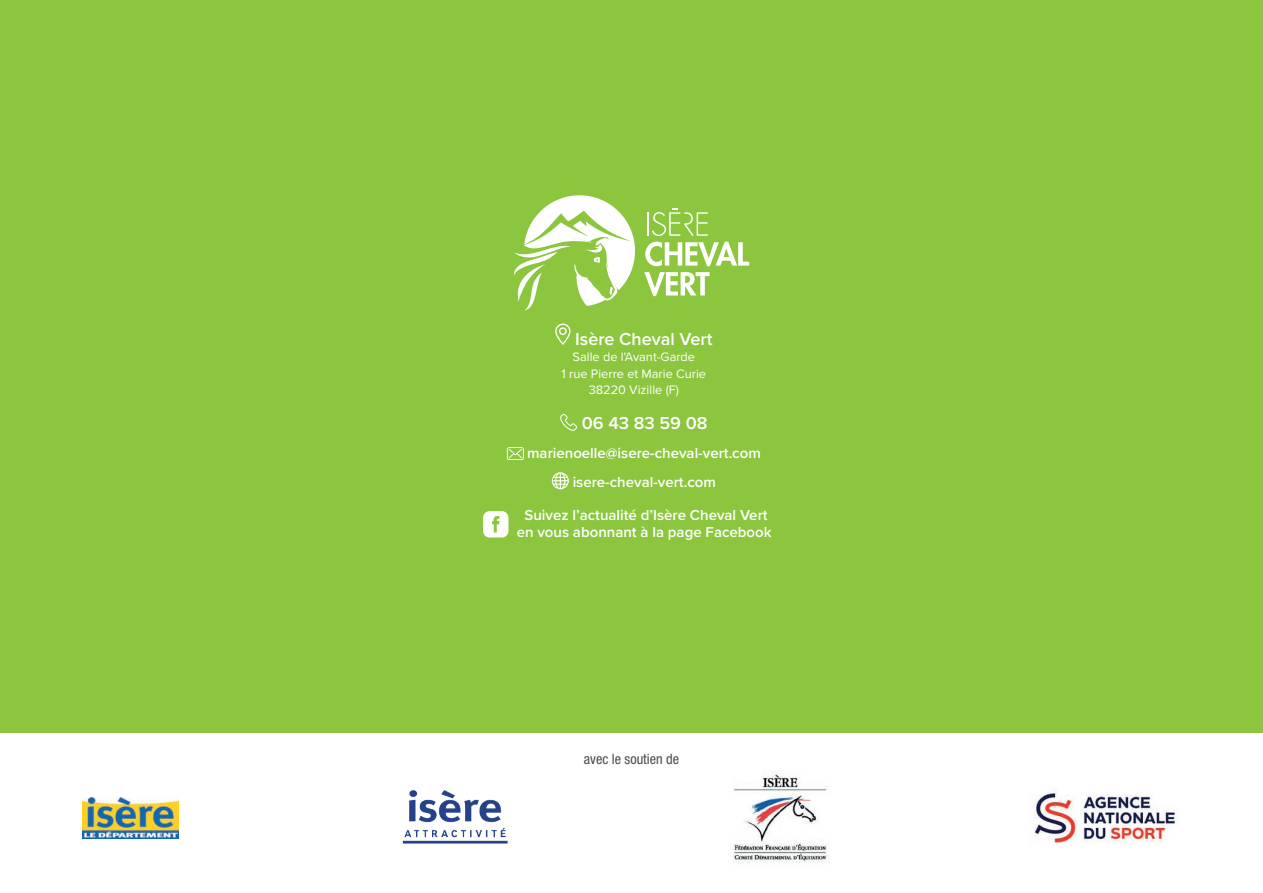
<style>
.page{position:relative;width:1263px;height:893px;background:#fff}
.page>*{position:absolute;margin:0;border:0;box-sizing:border-box;transform-origin:0 0}
.t1{font:600 18px "Proxima Nova";color:#fff}
.t2{font:600 15px/29.2px "Proxima Nova";color:#fff;text-align:center}
.t3{font:condensed 14.25px "Helvetica Neue LT Std";color:#4b4c4d}
.t4{font:12.75px/16.5px "Proxima Nova";color:#fff;text-align:center}
</style>
<div class="page">
<img style="left:83px;top:797px;width:96px;height:41px">
<img style="left:402px;top:790px;width:106px;height:54px">
<img style="left:733px;top:771px;width:96px;height:92px">
<img style="left:1034px;top:790px;width:143px;height:53px">
<div style="left:0;top:0;width:1263px;height:733px;background:#8bc63e"></div>
<svg style="left:555px;top:324px;width:16px;height:21px"></svg>
<svg style="left:560px;top:414px;width:17px;height:17px"></svg>
<svg style="left:507px;top:447px;width:17px;height:13px"></svg>
<svg style="left:552px;top:472px;width:17px;height:17px"></svg>
<hr style="left:647px;top:212px;width:2px;height:24px;background:#fff">
<svg style="left:645px;top:242px;width:104px;height:24px"></svg>
<svg style="left:644px;top:272px;width:65px;height:24px"></svg>
<svg style="left:652px;top:208px;width:56px;height:28px"></svg>
<svg style="left:513px;top:195px;width:122px;height:116px"></svg>
<svg style="left:483px;top:511px;width:25px;height:26px"></svg>
<p class="t1" style="left:575px;top:325px;width:139px">Isère Cheval Vert</p>
<p class="t4" style="left:562px;top:348px;width:146px">Salle de l'Avant-Garde<br>1 rue Pierre et Marie Curie<br>38220 Vizille (F)</p>
<p class="t1" style="left:582px;top:409px;width:127px">06 43 83 59 08</p>
<p class="t2" style="left:527px;top:438px;width:235px">marienoelle@isere-cheval-vert.com isere-cheval-vert.com</p>
<p class="t2" style="left:517px;top:506px;width:256px;line-height:16.5px">Suivez l’actualité d’Isère Cheval Vert en vous abonnant à la page Facebook</p>
<p class="t3" style="left:584px;top:750px;width:97px">avec le soutien de</p>
</div>
